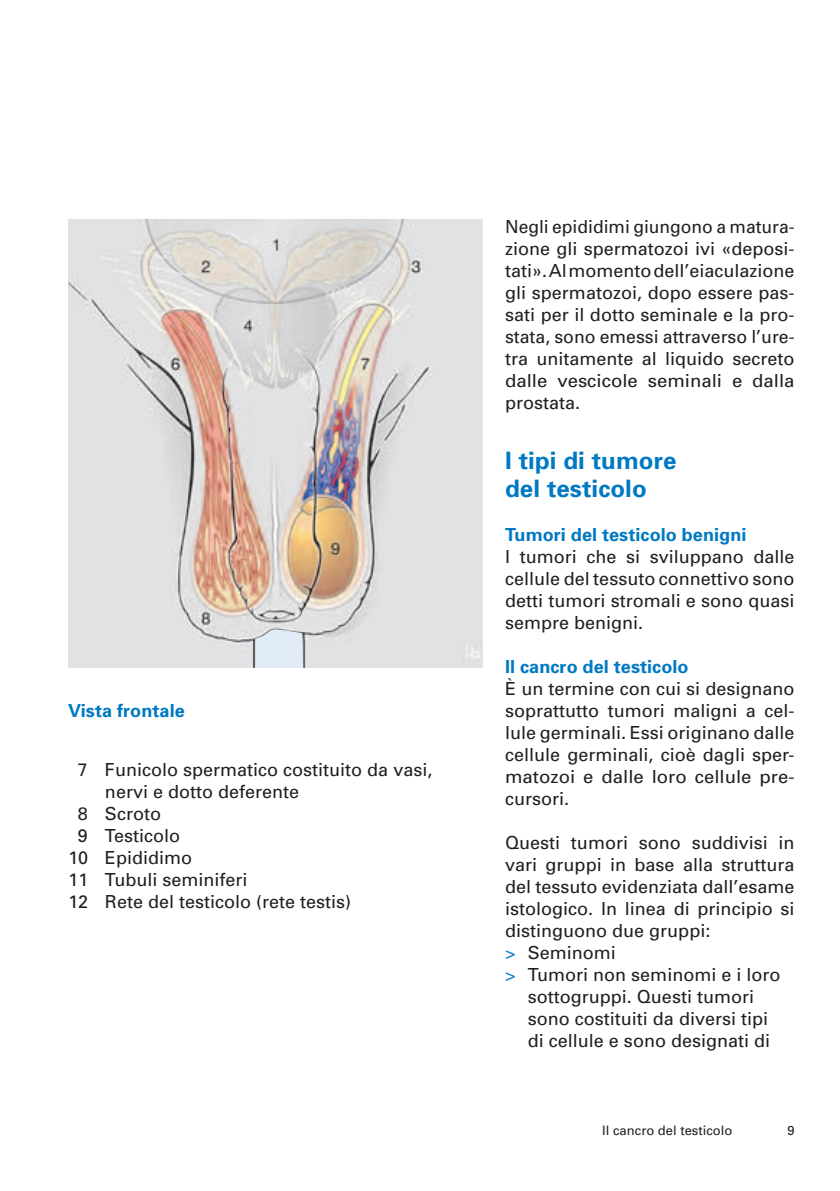
<style>
.page{position:relative;width:840px;height:1191px;background:#fff}
.page>*{position:absolute;margin:0;border:0;box-sizing:border-box;transform-origin:0 0}
.t1{font:700 24px/28px "Univers";letter-spacing:.005em;color:#0079c2}
.t2{font:18px/22px "Univers";color:#231f20;text-align:justify}
.t3{font:700 18px "Univers";letter-spacing:.005em;color:#0079c2}
.t4{font:13px "Univers";color:#231f20}
.s1{color:#0079c2}
</style>
<div class="page">
<img style="left:68px;top:219px;width:414px;height:449px">
<p class="t3" style="left:68px;top:699px;width:118px">Vista frontale</p>
<p class="t2" style="left:78px;top:758px;width:356px">7 Funicolo spermatico costituito da vasi,</p>
<p class="t2" style="left:105px;top:780px;width:196px">nervi e dotto deferente</p>
<p class="t2" style="left:78px;top:802px;width:85px">8 Scroto</p>
<p class="t2" style="left:78px;top:824px;width:104px">9 Testicolo</p>
<p class="t2" style="left:68px;top:846px;width:125px">10 Epididimo</p>
<p class="t2" style="left:68px;top:868px;width:181px">11 Tubuli seminiferi</p>
<p class="t2" style="left:68px;top:890px;width:284px">12 Rete del testicolo (rete testis)</p>
<p class="t2" style="left:505px;top:215px;width:291px">Negli epididimi giungono a matura&shy;zione gli spermatozoi ivi «deposi&shy;tati». Al momento dell’eiaculazione gli spermatozoi, dopo essere pas&shy;sati per il dotto seminale e la pro&shy;stata, sono emessi attraverso l’ure&shy;tra unitamente al liquido secreto dalle vescicole seminali e dalla prostata.</p>
<h1 class="t1" style="left:505px;top:445px;width:173px">I tipi di tumore del testicolo</h1>
<p class="t3" style="left:505px;top:523px;width:243px">Tumori del testicolo benigni</p>
<p class="t2" style="left:505px;top:545px;width:291px">I tumori che si sviluppano dalle cellule del tessuto connettivo sono detti tumori stromali e sono quasi sempre benigni.</p>
<p class="t3" style="left:505px;top:655px;width:185px">Il cancro del testicolo</p>
<p class="t2" style="left:505px;top:677px;width:291px">È un termine con cui si designano soprattutto tumori maligni a cel&shy;lule germinali. Essi originano dalle cellule germinali, cioè dagli sper&shy;matozoi e dalle loro cellule pre&shy;cursori.</p>
<p class="t2" style="left:505px;top:831px;width:291px">Questi tumori sono suddivisi in</p>
<p class="t2" style="left:505px;top:853px;width:291px">vari gruppi in base alla struttura</p>
<p class="t2" style="left:505px;top:875px;width:291px">del tessuto evidenziata dall’esame</p>
<p class="t2" style="left:505px;top:897px;width:291px">istologico. In linea di principio si</p>
<p class="t2" style="left:505px;top:919px;width:207px">distinguono due gruppi:</p>
<p class="t2" style="left:505px;top:941px;width:112px"><span class="s1">&gt;</span> Seminomi</p>
<p class="t2" style="left:505px;top:963px;width:277px"><span class="s1">&gt;</span> Tumori non seminomi e i loro</p>
<p class="t2" style="left:527px;top:985px;width:227px">sottogruppi. Questi tumori</p>
<p class="t2" style="left:527px;top:1007px;width:242px">sono costituiti da diversi tipi</p>
<p class="t2" style="left:527px;top:1029px;width:244px">di cellule e sono designati di</p>
<p class="t4" style="left:602px;top:1122px;width:132px">Il cancro del testicolo</p>
<p class="t4" style="left:786px;top:1122px;width:9px">9</p>
</div>
